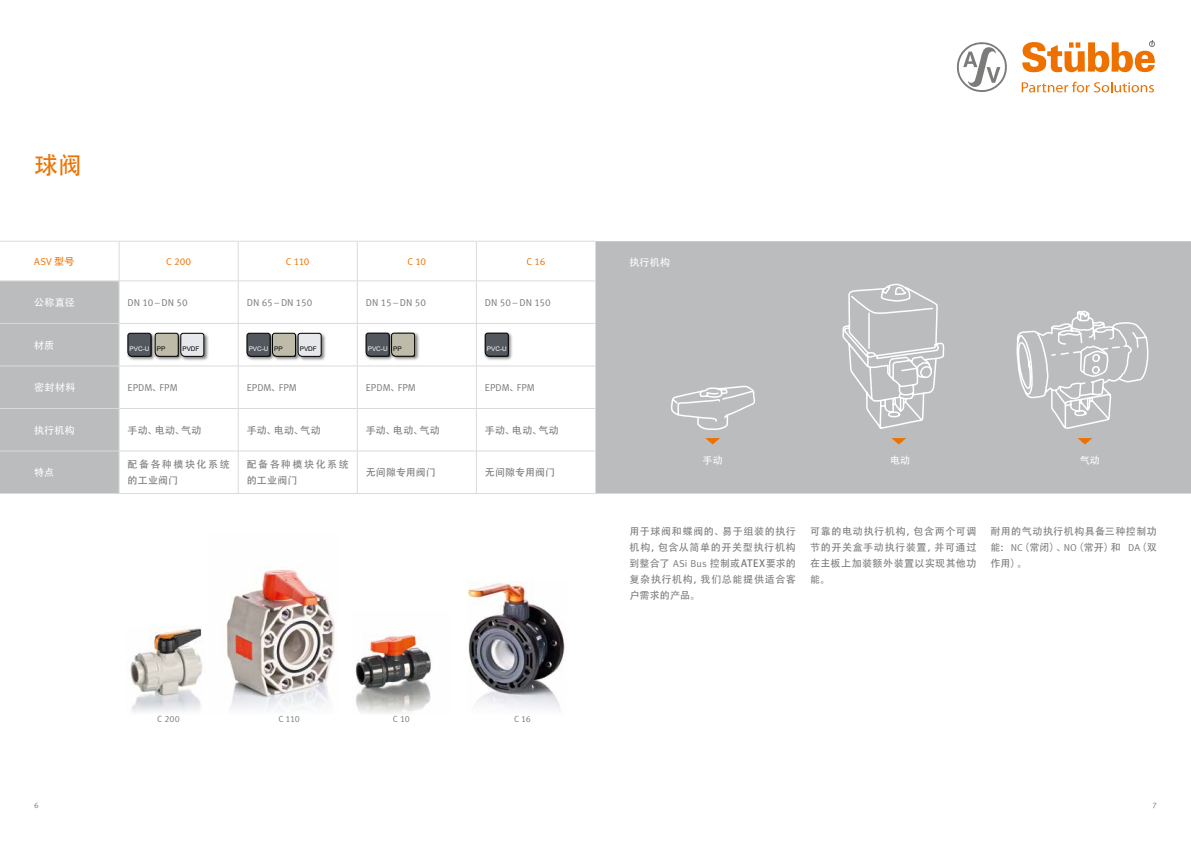
<style>
.page{position:relative;width:1191px;height:842px;background:#fff}
.page>*{position:absolute;margin:0;border:0;box-sizing:border-box;transform-origin:0 0}
.t1{font:24px "Adobe Heiti Std";color:#ee7100}
.t2{font:10px/16px "Adobe Heiti Std";letter-spacing:.045em;color:#7b7b7a;text-align:justify}
.t3{font:10px "Meta Normal LF";letter-spacing:.005em;color:#7b7b7a}
.t4{font:10px/16px "Adobe Heiti Std";letter-spacing:.145em;color:#7b7b7a}
.t5{font:10px "Adobe Heiti Std";letter-spacing:.025em;color:#fff}
.t6{font:10px "Meta Normal LF";letter-spacing:-.025em;color:#ee7100}
.t7{font:10px "Adobe Heiti Std";color:#7b7b7a}
.t8{font:9px "Meta Normal LF";letter-spacing:-.04em;color:#7b7b7a}
.t9{font:8px "Meta Normal LF";color:#7b7b7a}
.t10{font:6.4px "Arial";color:#fff}
.t11{font:6.4px "Arial";color:#000}
.s1{font-family:"Adobe Heiti Std"}
.s2{color:#000}
.s3{font-family:"Meta Normal LF"}
</style>
<div class="page">
<svg style="left:0;top:241px;width:1191px;height:252px;fill:#bbbcbd"></svg>
<hr style="left:0;top:241px;width:119px;height:1px;background:#dadada">
<hr style="left:119px;top:241px;width:119px;height:1px;background:#dadada">
<hr style="left:119px;top:241px;width:1px;height:40px;background:#dadada">
<hr style="left:238px;top:241px;width:119px;height:1px;background:#dadada">
<hr style="left:238px;top:241px;width:1px;height:40px;background:#dadada">
<hr style="left:357px;top:241px;width:119px;height:1px;background:#dadada">
<hr style="left:357px;top:241px;width:1px;height:40px;background:#dadada">
<hr style="left:476px;top:241px;width:119px;height:1px;background:#dadada">
<hr style="left:476px;top:241px;width:1px;height:40px;background:#dadada">
<hr style="left:0;top:281px;width:119px;height:1px;background:#dadada">
<hr style="left:119px;top:281px;width:119px;height:1px;background:#dadada">
<hr style="left:119px;top:281px;width:1px;height:42px;background:#dadada">
<hr style="left:238px;top:281px;width:119px;height:1px;background:#dadada">
<hr style="left:238px;top:281px;width:1px;height:42px;background:#dadada">
<hr style="left:357px;top:281px;width:119px;height:1px;background:#dadada">
<hr style="left:357px;top:281px;width:1px;height:42px;background:#dadada">
<hr style="left:476px;top:281px;width:119px;height:1px;background:#dadada">
<hr style="left:476px;top:281px;width:1px;height:42px;background:#dadada">
<hr style="left:0;top:323px;width:119px;height:1px;background:#dadada">
<hr style="left:119px;top:323px;width:119px;height:1px;background:#dadada">
<hr style="left:119px;top:324px;width:1px;height:42px;background:#dadada">
<hr style="left:238px;top:323px;width:119px;height:1px;background:#dadada">
<hr style="left:238px;top:324px;width:1px;height:42px;background:#dadada">
<hr style="left:357px;top:323px;width:119px;height:1px;background:#dadada">
<hr style="left:357px;top:324px;width:1px;height:42px;background:#dadada">
<hr style="left:476px;top:323px;width:119px;height:1px;background:#dadada">
<hr style="left:476px;top:324px;width:1px;height:42px;background:#dadada">
<hr style="left:0;top:366px;width:119px;height:1px;background:#dadada">
<hr style="left:119px;top:366px;width:119px;height:1px;background:#dadada">
<hr style="left:119px;top:366px;width:1px;height:42px;background:#dadada">
<hr style="left:238px;top:366px;width:119px;height:1px;background:#dadada">
<hr style="left:238px;top:366px;width:1px;height:42px;background:#dadada">
<hr style="left:357px;top:366px;width:119px;height:1px;background:#dadada">
<hr style="left:357px;top:366px;width:1px;height:42px;background:#dadada">
<hr style="left:476px;top:366px;width:119px;height:1px;background:#dadada">
<hr style="left:476px;top:366px;width:1px;height:42px;background:#dadada">
<hr style="left:0;top:408px;width:119px;height:1px;background:#dadada">
<hr style="left:119px;top:408px;width:119px;height:1px;background:#dadada">
<hr style="left:119px;top:409px;width:1px;height:42px;background:#dadada">
<hr style="left:238px;top:408px;width:119px;height:1px;background:#dadada">
<hr style="left:238px;top:409px;width:1px;height:42px;background:#dadada">
<hr style="left:357px;top:408px;width:119px;height:1px;background:#dadada">
<hr style="left:357px;top:409px;width:1px;height:42px;background:#dadada">
<hr style="left:476px;top:408px;width:119px;height:1px;background:#dadada">
<hr style="left:476px;top:409px;width:1px;height:42px;background:#dadada">
<hr style="left:0;top:451px;width:119px;height:1px;background:#dadada">
<hr style="left:238px;top:451px;width:119px;height:1px;background:#dadada">
<hr style="left:357px;top:451px;width:119px;height:1px;background:#dadada">
<hr style="left:357px;top:451px;width:1px;height:42px;background:#dadada">
<hr style="left:476px;top:451px;width:119px;height:1px;background:#dadada">
<hr style="left:476px;top:451px;width:1px;height:42px;background:#dadada">
<hr style="left:0;top:493px;width:119px;height:1px;background:#dadada">
<hr style="left:238px;top:493px;width:119px;height:1px;background:#dadada">
<hr style="left:357px;top:493px;width:119px;height:1px;background:#dadada">
<hr style="left:476px;top:493px;width:119px;height:1px;background:#dadada">
<hr style="left:119px;top:451px;width:119px;height:1px;background:#dadada">
<hr style="left:119px;top:451px;width:1px;height:42px;background:#dadada">
<hr style="left:238px;top:451px;width:1px;height:42px;background:#dadada">
<hr style="left:119px;top:493px;width:119px;height:1px;background:#dadada">
<div style="left:127px;top:332px;width:29px;height:29px;background:#000;opacity:.5"></div>
<div style="left:154px;top:332px;width:29px;height:29px;background:#000;opacity:.5"></div>
<div style="left:180px;top:332px;width:29px;height:29px;background:#000;opacity:.5"></div>
<svg style="left:128px;top:333px;width:76px;height:24px;background:#929391"></svg>
<div style="left:246px;top:332px;width:29px;height:29px;background:#000;opacity:.5"></div>
<div style="left:271px;top:332px;width:29px;height:29px;background:#000;opacity:.5"></div>
<div style="left:297px;top:332px;width:29px;height:29px;background:#000;opacity:.5"></div>
<svg style="left:247px;top:333px;width:74px;height:24px;background:#919290"></svg>
<div style="left:365px;top:332px;width:29px;height:29px;background:#000;opacity:.5"></div>
<div style="left:390px;top:332px;width:30px;height:29px;background:#000;opacity:.5"></div>
<svg style="left:366px;top:333px;width:49px;height:23px"></svg>
<div style="left:484px;top:332px;width:29px;height:29px;background:#000;opacity:.5"></div>
<svg style="left:485px;top:333px;width:23px;height:23px"></svg>
<img style="left:226px;top:568px;width:109px;height:141px">
<img style="left:468px;top:581px;width:97px;height:128px">
<img style="left:355px;top:634px;width:76px;height:80px">
<img style="left:130px;top:627px;width:73px;height:85px">
<svg style="left:841px;top:283px;width:104px;height:147px;background:#c4c5c6"></svg>
<svg style="left:705px;top:438px;width:15px;height:6px"></svg>
<svg style="left:1015px;top:260px;width:134px;height:204px;background:#c0c1c2"></svg>
<svg style="left:891px;top:438px;width:15px;height:6px"></svg>
<svg style="left:670px;top:384px;width:86px;height:47px;background:#c4c5c6"></svg>
<svg style="left:1021px;top:82px;width:132px;height:10px"></svg>
<svg style="left:1022px;top:40px;width:132px;height:33px"></svg>
<svg style="left:957px;top:42px;width:50px;height:50px"></svg>
<h1 class="t1" style="left:34px;top:151px;width:50px">球阀</h1>
<p class="t6" style="left:34px;top:256px;width:42px">ASV <span class="s1">型号</span></p>
<p class="t6" style="left:166px;top:256px;width:26px">C 200</p>
<p class="t6" style="left:286px;top:256px;width:25px">C 110</p>
<p class="t6" style="left:407px;top:256px;width:20px">C 10</p>
<p class="t6" style="left:526px;top:256px;width:20px">C 16</p>
<p class="t5" style="left:34px;top:296px;width:42px">公称直径</p>
<p class="t3" style="left:128px;top:297px;width:62px">DN 10–DN 50</p>
<p class="t3" style="left:247px;top:297px;width:67px">DN 65–DN 150</p>
<p class="t3" style="left:366px;top:297px;width:62px">DN 15–DN 50</p>
<p class="t3" style="left:485px;top:297px;width:67px">DN 50–DN 150</p>
<p class="t5" style="left:34px;top:339px;width:21px">材质</p>
<p class="t10" style="left:130px;top:345px;width:21px">PVC-U</p>
<p class="t11" style="left:157px;top:345px;width:10px">PP</p>
<p class="t11" style="left:182px;top:345px;width:19px">PVDF</p>
<p class="t10" style="left:249px;top:345px;width:35px">PVC-U <span class="s2">PP</span></p>
<p class="t11" style="left:300px;top:345px;width:19px">PVDF</p>
<p class="t10" style="left:368px;top:345px;width:35px">PVC-U <span class="s2">PP</span></p>
<p class="t10" style="left:487px;top:345px;width:21px">PVC-U</p>
<p class="t5" style="left:34px;top:382px;width:43px">密封材料</p>
<p class="t3" style="left:128px;top:382px;width:52px">EPDM<span class="s1">、</span>FPM</p>
<p class="t3" style="left:247px;top:382px;width:52px">EPDM<span class="s1">、</span>FPM</p>
<p class="t3" style="left:366px;top:382px;width:52px">EPDM<span class="s1">、</span>FPM</p>
<p class="t3" style="left:485px;top:382px;width:52px">EPDM<span class="s1">、</span>FPM</p>
<p class="t5" style="left:34px;top:424px;width:42px">执行机构</p>
<p class="t2" style="left:128px;top:422px;width:75px">手动、电动、气动</p>
<p class="t2" style="left:247px;top:422px;width:75px">手动、电动、气动</p>
<p class="t2" style="left:366px;top:422px;width:75px">手动、电动、气动</p>
<p class="t2" style="left:485px;top:422px;width:75px">手动、电动、气动</p>
<p class="t5" style="left:34px;top:467px;width:21px">特点</p>
<p class="t4" style="left:128px;top:457px;width:104px">配备各种模块化系统的工业阀门</p>
<p class="t4" style="left:247px;top:457px;width:104px">配备各种模块化系统的工业阀门</p>
<p class="t7" style="left:366px;top:467px;width:72px">无间隙专用阀门</p>
<p class="t7" style="left:485px;top:467px;width:72px">无间隙专用阀门</p>
<p class="t8" style="left:157px;top:714px;width:24px">C 200</p>
<p class="t8" style="left:278px;top:714px;width:23px">C 110</p>
<p class="t8" style="left:393px;top:714px;width:18px">C 10</p>
<p class="t8" style="left:514px;top:714px;width:18px">C 16</p>
<p class="t5" style="left:629px;top:256px;width:42px">执行机构</p>
<p class="t5" style="left:702px;top:454px;width:22px">手动</p>
<p class="t5" style="left:890px;top:454px;width:22px">电动</p>
<p class="t5" style="left:1079px;top:454px;width:22px">气动</p>
<p class="t2" style="left:629px;top:524px;width:168px">用于球阀和蝶阀的、易于组装的执行机构，包含从简单的开关型执行机构到整合了 <span class="s3">ASi Bus</span> 控制或ATEX要求的复杂执行机构，我们总能提供适合客户需求的产品。</p>
<p class="t2" style="left:810px;top:524px;width:168px">可靠的电动执行机构，包含两个可调节的开关盒手动执行装置，并可通过在主板上加装额外装置以实现其他功能。</p>
<p class="t2" style="left:990px;top:524px;width:168px">耐用的气动执行机构具备三种控制功能: <span class="s3">NC</span>（常闭）、<span class="s3">NO</span>（常开）和 <span class="s3">DA</span>（双作用）。</p>
<p class="t9" style="left:34px;top:800px;width:6px">6</p>
<p class="t9" style="left:1152px;top:800px;width:6px">7</p>
</div>
